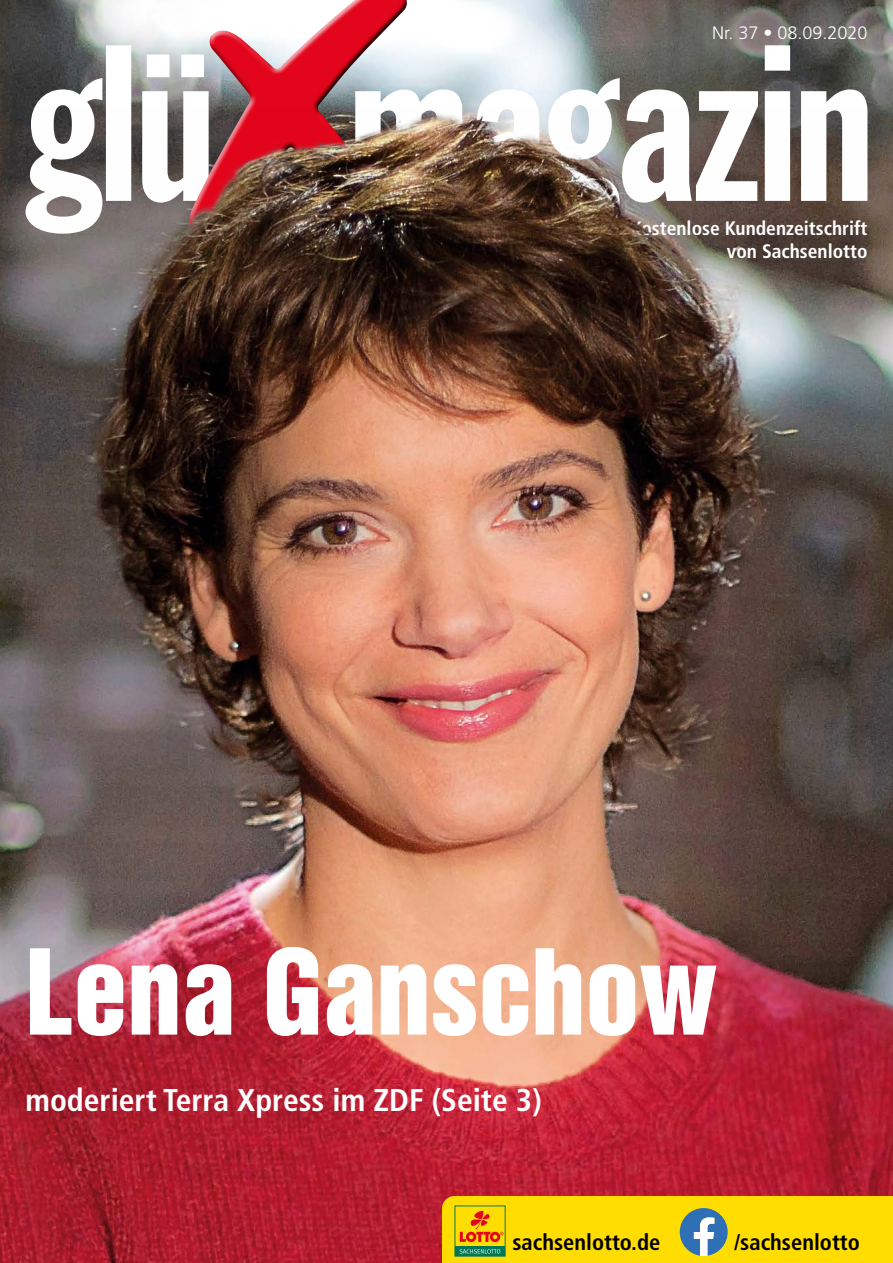
<style>
.page{position:relative;width:893px;height:1263px;background:#fff}
.page>*{position:absolute;margin:0;border:0;box-sizing:border-box;transform-origin:0 0}
.t1{font:108px "Helvetica Inserat LT Std";color:#fff}
.t2{font:700 condensed 31.5px "Frutiger LT Std";color:#fff}
.t3{font:700 condensed 22.5px "Frutiger LT Std";color:#000}
.t4{font:700 condensed 19.5px/23.4px "Frutiger LT Std";color:#fff;text-align:right}
.t5{font:300 18px "Frutiger LT Std";color:#fff}
</style>
<div class="page">
<img style="left:0;top:0;width:893px;height:106px">
<svg style="left:413px;top:45px;width:454px;height:61px"></svg>
<svg style="left:26px;top:45px;width:155px;height:61px"></svg>
<div style="left:188px;top:0;width:225px;height:258px;background:#000;opacity:.75"></div>
<img style="left:0;top:106px;width:893px;height:1157px">
<svg style="left:442px;top:1196px;width:451px;height:67px;background:#efd30e"></svg>
<p class="t5" style="left:712px;top:23px;width:157px">Nr. 37 • 08.09.2020</p>
<p class="t4" style="left:631px;top:216px;width:238px">Kostenlose Kundenzeitschrift von Sachsenlotto</p>
<h1 class="t1" style="left:26px;top:927px;width:693px">Lena Ganschow</h1>
<h2 class="t2" style="left:26px;top:1081px;width:518px">moderiert Terra Xpress im ZDF (Seite 3)</h2>
<p class="t3" style="left:512px;top:1229px;width:149px">sachsenlotto.de</p>
<p class="t3" style="left:734px;top:1229px;width:127px">/sachsenlotto</p>
</div>
